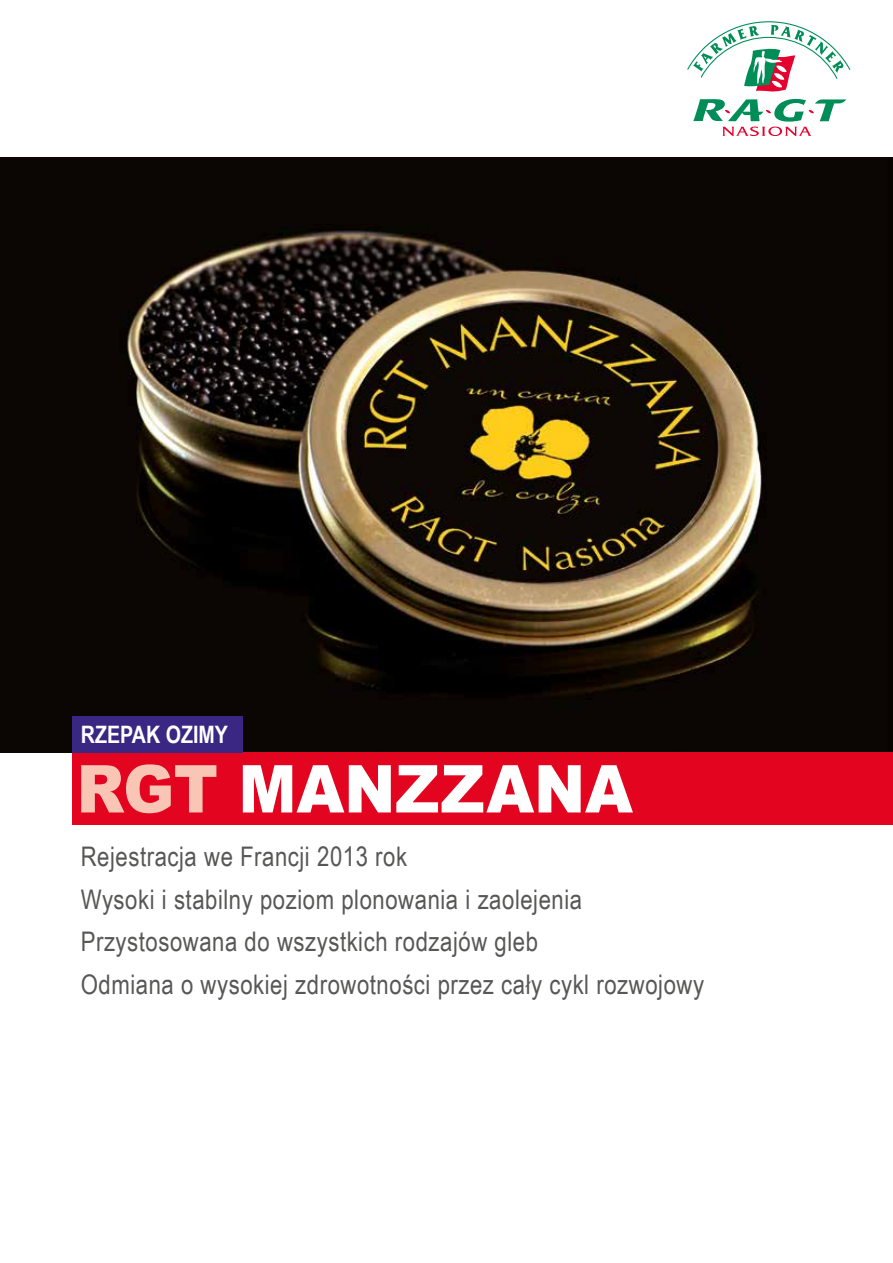
<style>
.page{position:relative;width:893px;height:1263px;background:#fff}
.page>*{position:absolute;margin:0;border:0;box-sizing:border-box;transform-origin:0 0}
.t1{font:900 66px "Arial";color:#fff;scale:.93 1}
.t2{font:27px/42.8px "Arial Narrow";letter-spacing:.02em;color:#575756}
.t3{font:700 24px "Arial Narrow";color:#fff}
.s1{color:#f9c5b4}
</style>
<div class="page">
<img style="left:0;top:157px;width:893px;height:596px">
<svg style="left:693px;top:99px;width:153px;height:37px"></svg>
<svg style="left:687px;top:21px;width:163px;height:71px"></svg>
<div style="left:72px;top:753px;width:821px;height:72px;background:#e30520"></div>
<div style="left:72px;top:716px;width:170px;height:37px;background:#392783"></div>
<p class="t3" style="left:81px;top:717px;width:149px">RZEPAK OZIMY</p>
<h1 class="t1" style="left:77px;top:741px;width:600px"><span class="s1">RGT</span> MANZZANA</h1>
<p class="t2" style="left:81px;top:834px;width:625px">Rejestracja we Francji 2013 rok<br>Wysoki i stabilny poziom plonowania i zaolejenia Przystosowana do wszystkich rodzajów gleb<br>Odmiana o wysokiej zdrowotności przez cały cykl rozwojowy</p>
</div>
